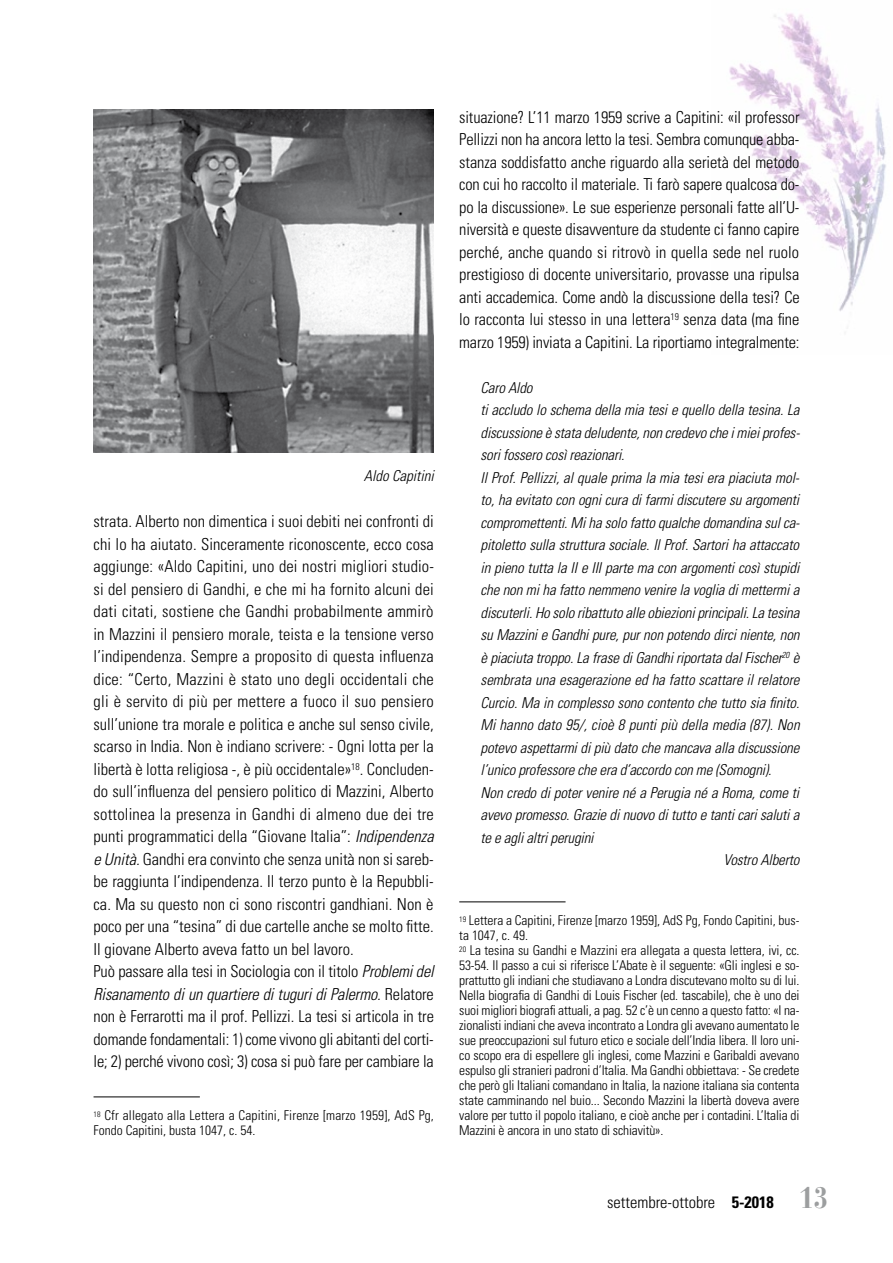
<style>
.page{position:relative;width:893px;height:1263px;background:#fff}
.page>*{position:absolute;margin:0;border:0;box-sizing:border-box;transform-origin:0 0}
.t1{font:300 condensed 16.5px/22.5px "Univers LT Std";color:#000;text-align:justify}
.t2{font:italic 300 condensed 15px "Univers LT Std";letter-spacing:-.01em;color:#000}
.t3{font:300 condensed 13.5px/15px "Univers LT Std";letter-spacing:-.01em;color:#000}
.t4{font:300 condensed 13.5px/15px "Univers LT Std";letter-spacing:.01em;color:#000}
.s1{font-style:italic}
.s2{font-weight:700}
.s3{font-family:"Bauer Bodoni Std";font-weight:700;font-size:30px;color:#9c9e9f}
</style>
<div class="page">
<img style="left:729px;top:13px;width:157px;height:298px">
<hr style="left:459px;top:902px;width:107px;height:1px;background:#000">
<hr style="left:94px;top:1097px;width:106px;height:1px;background:#000">
<img style="left:94px;top:109px;width:340px;height:343px">
<p class="t2" style="left:364px;top:467px;width:71px">Aldo Capitini</p>
<p class="t1" style="left:94px;top:510px;width:342px;text-align:left">strata. Alberto non dimentica i suoi debiti nei confronti di chi lo ha aiutato. Sinceramente riconoscente, ecco cosa aggiunge: «Aldo Capitini, uno dei nostri migliori studio&shy;si del pensiero di Gandhi, e che mi ha fornito alcuni dei dati citati, sostiene che Gandhi probabilmente ammirò in Mazzini il pensiero morale, teista e la tensione verso l’indipendenza. Sempre a proposito di questa influenza dice: “Certo, Mazzini è stato uno degli occidentali che gli è servito di più per mettere a fuoco il suo pensiero sull’unione tra morale e politica e anche sul senso civile, scarso in India. Non è indiano scrivere: - Ogni lotta per la libertà è lotta religiosa -, è più occidentale»<sup>18</sup>. Concluden&shy;do sull’influenza del pensiero politico di Mazzini, Alberto sottolinea la presenza in Gandhi di almeno due dei tre punti programmatici della “Giovane Italia”: <span class="s1">Indipendenza e Unità.</span> Gandhi era convinto che senza unità non si sareb&shy;be raggiunta l’indipendenza. Il terzo punto è la Repubbli&shy;ca. Ma su questo non ci sono riscontri gandhiani. Non è poco per una “tesina” di due cartelle anche se molto fitte.<br>Il giovane Alberto aveva fatto un bel lavoro.<br>Può passare alla tesi in Sociologia con il titolo <span class="s1">Problemi del Risanamento di un quartiere di tuguri di Palermo.</span> Relatore non è Ferrarotti ma il prof. Pellizzi. La tesi si articola in tre domande fondamentali: 1) come vivono gli abitanti del corti&shy;le; 2) perché vivono così; 3) cosa si può fare per cambiare la</p>
<p class="t4" style="left:94px;top:1108px;width:342px"><sup>18</sup> Cfr allegato alla Lettera a Capitini, Firenze [marzo 1959], AdS Pg,<br>Fondo Capitini, busta 1047, c. 54.</p>
<p class="t1" style="left:459px;top:105px;width:342px">situazione? L’11 marzo 1959 scrive a Capitini: «il professor Pellizzi non ha ancora letto la tesi. Sembra comunque abba&shy;stanza soddisfatto anche riguardo alla serietà del metodo con cui ho raccolto il materiale. Ti farò sapere qualcosa do&shy;po la discussione». Le sue esperienze personali fatte all’U&shy;niversità e queste disavventure da studente ci fanno capire perché, anche quando si ritrovò in quella sede nel ruolo prestigioso di docente universitario, provasse una ripulsa anti accademica. Come andò la discussione della tesi? Ce lo racconta lui stesso in una lettera<sup>19</sup> senza data (ma fine marzo 1959) inviata a Capitini. La riportiamo integralmente:</p>
<p class="t2" style="left:480px;top:378px;width:54px">Caro Aldo</p>
<p class="t2" style="left:480px;top:401px;width:320px">ti accludo lo schema della mia tesi e quello della tesina. La</p>
<p class="t2" style="left:480px;top:423px;width:321px">discussione è stata deludente, non credevo che i miei profes-</p>
<p class="t2" style="left:480px;top:446px;width:146px">sori fossero così reazionari.</p>
<p class="t2" style="left:480px;top:468px;width:320px">Il Prof. Pellizzi, al quale prima la mia tesi era piaciuta mol-</p>
<p class="t2" style="left:480px;top:491px;width:320px">to, ha evitato con ogni cura di farmi discutere su argomenti</p>
<p class="t2" style="left:480px;top:513px;width:321px">compromettenti. Mi ha solo fatto qualche domandina sul ca-</p>
<p class="t2" style="left:480px;top:536px;width:320px">pitoletto sulla struttura sociale. Il Prof. Sartori ha attaccato</p>
<p class="t2" style="left:480px;top:558px;width:320px">in pieno tutta la II e III parte ma con argomenti così stupidi</p>
<p class="t2" style="left:480px;top:581px;width:320px">che non mi ha fatto nemmeno venire la voglia di mettermi a</p>
<p class="t2" style="left:480px;top:603px;width:320px">discuterli. Ho solo ribattuto alle obiezioni principali. La tesina</p>
<p class="t2" style="left:480px;top:626px;width:320px">su Mazzini e Gandhi pure, pur non potendo dirci niente, non</p>
<p class="t2" style="left:480px;top:648px;width:320px">è piaciuta troppo. La frase di Gandhi riportata dal Fischer<sup>20</sup> è</p>
<p class="t2" style="left:480px;top:671px;width:321px">sembrata una esagerazione ed ha fatto scattare il relatore</p>
<p class="t2" style="left:480px;top:693px;width:320px">Curcio. Ma in complesso sono contento che tutto sia finito.</p>
<p class="t2" style="left:480px;top:716px;width:321px">Mi hanno dato 95/, cioè 8 punti più della media (87). Non</p>
<p class="t2" style="left:480px;top:738px;width:320px">potevo aspettarmi di più dato che mancava alla discussione</p>
<p class="t2" style="left:480px;top:761px;width:293px">l’unico professore che era d’accordo con me (Somogni).</p>
<p class="t2" style="left:480px;top:783px;width:320px">Non credo di poter venire né a Perugia né a Roma, come ti</p>
<p class="t2" style="left:480px;top:806px;width:320px">avevo promesso. Grazie di nuovo di tutto e tanti cari saluti a</p>
<p class="t2" style="left:480px;top:828px;width:115px">te e agli altri perugini</p>
<p class="t2" style="left:724px;top:851px;width:77px">Vostro Alberto</p>
<p class="t3" style="left:459px;top:913px;width:342px"><sup>19</sup> Lettera a Capitini, Firenze [marzo 1959], AdS Pg, Fondo Capitini, bus&shy;ta 1047, c. 49.<br><sup>20</sup> La tesina su Gandhi e Mazzini era allegata a questa lettera, ivi, cc.<br>53-54. Il passo a cui si riferisce L’Abate è il seguente: «Gli inglesi e so&shy;prattutto gli indiani che studiavano a Londra discutevano molto su di lui.<br>Nella biografia di Gandhi di Louis Fischer (ed. tascabile), che è uno dei suoi migliori biografi attuali, a pag. 52 c’è un cenno a questo fatto: «I na&shy;zionalisti indiani che aveva incontrato a Londra gli avevano aumentato le sue preoccupazioni sul futuro etico e sociale dell’India libera. Il loro uni&shy;co scopo era di espellere gli inglesi, come Mazzini e Garibaldi avevano espulso gli stranieri padroni d’Italia. Ma Gandhi obbiettava: - Se credete che però gli Italiani comandano in Italia, la nazione italiana sia contenta state camminando nel buio... Secondo Mazzini la libertà doveva avere valore per tutto il popolo italiano, e cioè anche per i contadini. L’Italia di Mazzini è ancora in uno stato di schiavitù».</p>
<p class="t1" style="left:607px;top:1191px;width:223px">settembre-ottobre <span class="s2">5-2018</span> <span class="s3">13</span></p>
</div>
